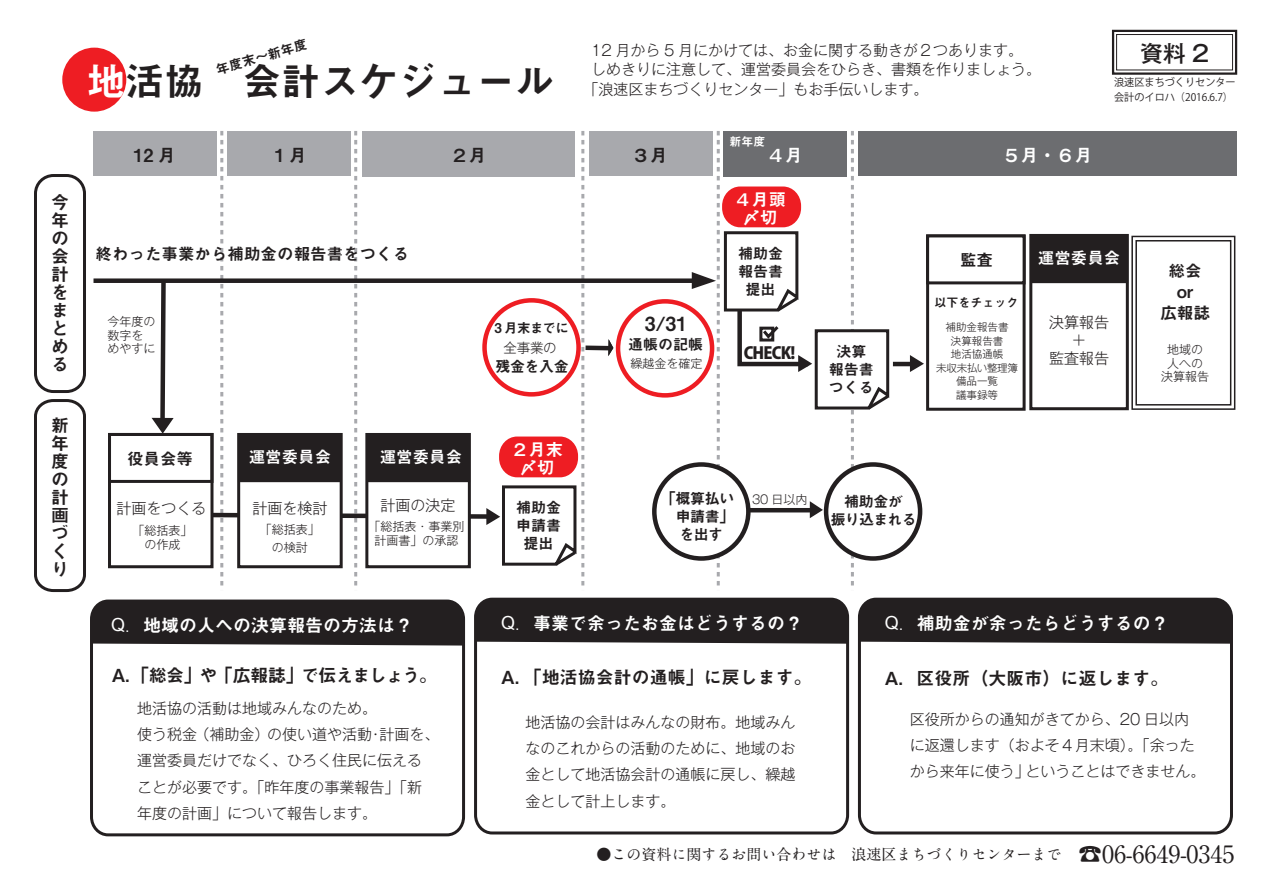
<style>
.page{position:relative;width:1263px;height:893px;background:#fff}
.page>*{position:absolute;margin:0;border:0;box-sizing:border-box;transform-origin:0 0}
.t1{font:39px "Midashi Go Pr 5 MB31";color:#231f20}
.t2{font:500 22.5px "Gothic MB101 Pr 5";color:#231f20}
.t3{font:19.5px "Midashi Go Pr 5 MB31";color:#231f20}
.t4{font:18px/18px "Midashi Go Pr 5 MB31";color:#231f20}
.t5{font:18px "Midashi Go Pr 5 MB31";color:#fff}
.t6{font:18px "Midashi Go Pr 5 MB31";letter-spacing:-.045em;color:#231f20}
.t7{font:17.25px/17.2px "Midashi Go Pr 5 MB31";color:#fff;text-align:center}
.t8{font:16.5px/21px "Midashi Go Pr 5 MB31";color:#231f20;text-align:center}
.t9{font:16.5px "Midashi Go Pr 5 MB31";color:#fff}
.t10{font:800 16.5px "Koz Go Pro";letter-spacing:-.05em;color:#231f20}
.t11{font:300 15px/26.2px "Gothic MB101 Pr 5";color:#231f20}
.t12{font:15px/18px "Midashi Go Pr 5 MB31";letter-spacing:-.01em;color:#231f20;text-align:center}
.t13{font:700 15px "A1 Mincho Std";color:#231f20}
.t14{font:15px/18px "Midashi Go Pr 5 MB31";letter-spacing:-.045em;color:#231f20;text-align:center}
.t15{font:13.5px "Midashi Go Pr 5 MB31";letter-spacing:-.05em;color:#231f20}
.t16{font:300 13.5px "Gothic MB101 Pr 5";color:#231f20}
.t17{font:300 12px/13.5px "Gothic MB101 Pr 5";color:#231f20;text-align:center}
.t18{font:12px "Midashi Go Pr 5 MB31";color:#231f20}
.t19{font:12px "Midashi Go Pr 5 MB31";color:#fff}
.t20{font:300 10.5px/13.5px "Gothic MB101 Pr 5";color:#231f20;text-align:center}
.t21{font:10.5px/15px "Koz Go Pro";color:#231f20;scale:.96 1}
.s1{color:#fff}
.s2{font-family:"Arial"}
.s3{font-family:"Gothic MB101 Pr 5";font-weight:300}
.s4{font-size:24px}
</style>
<div class="page">
<div style="left:93px;top:131px;width:123px;height:45px;background:#a8a9ad"></div>
<div style="left:589px;top:131px;width:124px;height:45px;background:#a8a9ad"></div>
<div style="left:858px;top:131px;width:378px;height:45px;background:#6c6d70"></div>
<div style="left:926px;top:234px;width:99px;height:177px;background:#fff;border:3px solid #231f20"></div>
<svg style="left:207px;top:131px;width:377px;height:455px"></svg>
<div style="left:62px;top:48px;width:64px;height:64px;background:#ee1d23;border-radius:50%"></div>
<div style="left:365px;top:433px;width:106px;height:135px;background:#fff;border:3px solid #231f20"></div>
<div style="left:237px;top:433px;width:106px;height:135px;background:#fff;border:3px solid #231f20"></div>
<div style="left:238px;top:434px;width:104px;height:48px;background:#231f20"></div>
<div style="left:366px;top:434px;width:104px;height:48px;background:#231f20"></div>
<div style="left:108px;top:433px;width:105px;height:50px;border:3px solid #231f20"></div>
<div style="left:108px;top:433px;width:105px;height:135px;border:3px solid #231f20"></div>
<div style="left:926px;top:234px;width:99px;height:50px;background:#fff;border:3px solid #231f20"></div>
<div style="left:1131px;top:236px;width:104px;height:174px;border:2px solid #231f20"></div>
<div style="left:1135px;top:240px;width:96px;height:166px;border:2px solid #231f20"></div>
<svg style="left:152px;top:283px;width:22px;height:151px"></svg>
<div style="left:1029px;top:234px;width:100px;height:176px;border:3px solid #231f20"></div>
<div style="left:1030px;top:235px;width:98px;height:48px;background:#231f20"></div>
<div style="left:858px;top:598px;width:375px;height:236px;border:3px solid #231f20;border-radius:17px"></div>
<div style="left:859px;top:599px;width:372px;height:45px;background:#231f20"></div>
<div style="left:34px;top:174px;width:52px;height:219px;border:3px solid #231f20;border-radius:18px"></div>
<svg style="left:34px;top:399px;width:52px;height:194px"></svg>
<div style="left:474px;top:598px;width:375px;height:236px;border:3px solid #231f20;border-radius:17px"></div>
<div style="left:476px;top:599px;width:372px;height:45px;background:#231f20"></div>
<div style="left:90px;top:600px;width:375px;height:236px;border:3px solid #231f20;border-radius:17px"></div>
<div style="left:92px;top:601px;width:372px;height:45px;background:#231f20"></div>
<div style="left:94px;top:278px;width:610px;height:5px;background:#231f20"></div>
<div style="left:616px;top:299px;width:98px;height:99px;border:4px solid #ee1d23;border-radius:50%"></div>
<div style="left:652px;top:462px;width:99px;height:99px;border:4px solid #231f20;border-radius:50%"></div>
<div style="left:499px;top:437px;width:79px;height:40px;background:#ee1d23;border-radius:19px"></div>
<svg style="left:910px;top:355px;width:14px;height:17px"></svg>
<hr style="left:893px;top:362px;width:22px;height:4px;background:#231f20">
<svg style="left:692px;top:131px;width:200px;height:455px"></svg>
<div style="left:759px;top:327px;width:15px;height:15px;border:3px solid #231f20"></div>
<div style="left:1112px;top:30px;width:125px;height:45px;border:2px solid #231f20"></div>
<div style="left:1116px;top:34px;width:117px;height:36px;border:1px solid #231f20"></div>
<div style="left:482px;top:298px;width:99px;height:99px;border:4px solid #ee1d23;border-radius:50%"></div>
<svg style="left:608px;top:339px;width:5px;height:17px"></svg>
<div style="left:585px;top:345px;width:25px;height:5px;background:#231f20"></div>
<p class="t4" style="left:51px;top:192px;width:19px">今年の会計をまとめる</p>
<p class="t4" style="left:51px;top:415px;width:18px">新年度の計画づくり</p>
<p class="t15" style="left:213px;top:59px;width:96px;rotate:-16deg">年度末～新年度</p>
<h1 class="t1" style="left:86px;top:50px;width:470px"><span class="s1">地</span>活協　会計スケジュール</h1>
<p class="t11" style="left:591px;top:39px;width:452px;line-height:19.5px">12 月から 5 月にかけては、お金に関する動きが２つあります。しめきりに注意して、運営委員会をひらき、書類を作りましょう。</p>
<p class="t11" style="left:584px;top:75px;width:347px">「浪速区まちづくりセンター」もお手伝いします。</p>
<p class="t19" style="left:729px;top:132px;width:37px">新年度</p>
<p class="t4" style="left:133px;top:145px;width:44px">12 月</p>
<p class="t4" style="left:271px;top:145px;width:37px">１月</p>
<p class="t4" style="left:450px;top:145px;width:37px">２月</p>
<p class="t4" style="left:632px;top:145px;width:37px">３月</p>
<p class="t5" style="left:767px;top:141px;width:38px">４月</p>
<p class="t5" style="left:1002px;top:141px;width:91px">５月・６月</p>
<p class="t7" style="left:734px;top:190px;width:53px">４月頭〆切</p>
<h2 class="t2" style="left:1140px;top:35px;width:70px">資料 2</h2>
<p class="t21" style="left:1114px;top:75px;width:128px">浪速区まちづくりセンター会計のイロハ（2016.6.7）</p>
<p class="t8" style="left:96px;top:242px;width:315px">終わった事業から補助金の報告書をつくる</p>
<p class="t17" style="left:107px;top:314px;width:49px;text-align:left">今年度の数字をめやすに</p>
<p class="t8" style="left:127px;top:447px;width:67px">役員会等</p>
<p class="t11" style="left:116px;top:494px;width:91px">計画をつくる</p>
<p class="t17" style="left:132px;top:523px;width:61px">「総括表」の作成</p>
<p class="t9" style="left:249px;top:444px;width:84px">運営委員会</p>
<p class="t9" style="left:380px;top:444px;width:84px">運営委員会</p>
<p class="t11" style="left:252px;top:494px;width:76px">計画を検討</p>
<p class="t11" style="left:380px;top:491px;width:76px">計画の決定</p>
<p class="t17" style="left:368px;top:519px;width:97px">「総括表・事業別計画書」の承認</p>
<p class="t17" style="left:260px;top:519px;width:61px;line-height:18px">「総括表」の検討</p>
<p class="t5" style="left:111px;top:610px;width:304px"><span class="s2">Q</span><span class="s3">．</span>地域の人への決算報告の方法は？</p>
<p class="t6" style="left:112px;top:661px;width:327px">A．「総会」や「広報誌」で伝えましょう。</p>
<p class="t11" style="left:137px;top:694px;width:304px">地活協の活動は地域みんなのため。<br>使う税金（補助金）の使い道や活動・計画を、運営委員だけでなく、ひろく住民に伝えることが必要です。「昨年度の事業報告」「新年度の計画」について報告します。</p>
<p class="t15" style="left:494px;top:317px;width:76px">3 月末までに</p>
<p class="t12" style="left:495px;top:356px;width:75px">残金を入金</p>
<p class="t16" style="left:503px;top:336px;width:55px">全事業の</p>
<p class="t7" style="left:511px;top:440px;width:53px">２月末〆切</p>
<p class="t12" style="left:516px;top:497px;width:46px">補助金申請書提出</p>
<h3 class="t3" style="left:645px;top:308px;width:44px">3/31</h3>
<p class="t12" style="left:628px;top:334px;width:76px">通帳の記帳</p>
<p class="t17" style="left:630px;top:355px;width:73px">繰越金を確定</p>
<p class="t12" style="left:738px;top:243px;width:46px">補助金報告書提出</p>
<p class="t10" style="left:744px;top:342px;width:53px">CHECK!</p>
<p class="t12" style="left:829px;top:342px;width:46px">決算報告書つくる</p>
<p class="t8" style="left:960px;top:248px;width:34px">監査</p>
<p class="t18" style="left:934px;top:292px;width:85px">以下をチェック</p>
<p class="t20" style="left:936px;top:319px;width:83px">補助金報告書<br>決算報告書<br>地活協通帳<br>未収未払い整理簿備品一覧<br>議事録等</p>
<p class="t9" style="left:1038px;top:245px;width:84px">運営委員会</p>
<p class="t11" style="left:1049px;top:312px;width:61px;line-height:18px;text-align:center">決算報告＋<br>監査報告</p>
<p class="t8" style="left:1160px;top:259px;width:51px">総会or<br>広報誌</p>
<p class="t17" style="left:1161px;top:342px;width:49px">地域の人への決算報告</p>
<p class="t12" style="left:676px;top:488px;width:60px;text-align:justify;text-indent:-15px">「概算払い申請書」を出す</p>
<p class="t17" style="left:752px;top:491px;width:57px">30 日以内</p>
<p class="t14" style="left:831px;top:491px;width:88px">補助金が<br>振り込まれる</p>
<p class="t5" style="left:501px;top:609px;width:304px"><span class="s2">Q</span><span class="s3">．</span>事業で余ったお金はどうするの？</p>
<p class="t4" style="left:501px;top:667px;width:312px">A．「地活協会計の通帳」に戻します。</p>
<p class="t11" style="left:525px;top:708px;width:271px;text-align:justify">地活協の会計はみんなの財布。地域みんなのこれからの活動のために、地域のお金として地活協会計の通帳に戻し、繰越金として計上します。</p>
<p class="t5" style="left:885px;top:609px;width:286px"><span class="s2">Q</span><span class="s3">．</span>補助金が余ったらどうするの？</p>
<p class="t4" style="left:885px;top:668px;width:285px">A．区役所（大阪市）に返します。</p>
<p class="t11" style="left:910px;top:705px;width:297px">区役所からの通知がきてから、20 日以内に返還します（およそ４月末頃）。「余ったから来年に使う」ということはできません。</p>
<p class="t13" style="left:596px;top:842px;width:639px">●この資料に関するお問い合わせは　浪速区まちづくりセンターまで <span class="s4">☎06-6649-0345</span></p>
</div>
